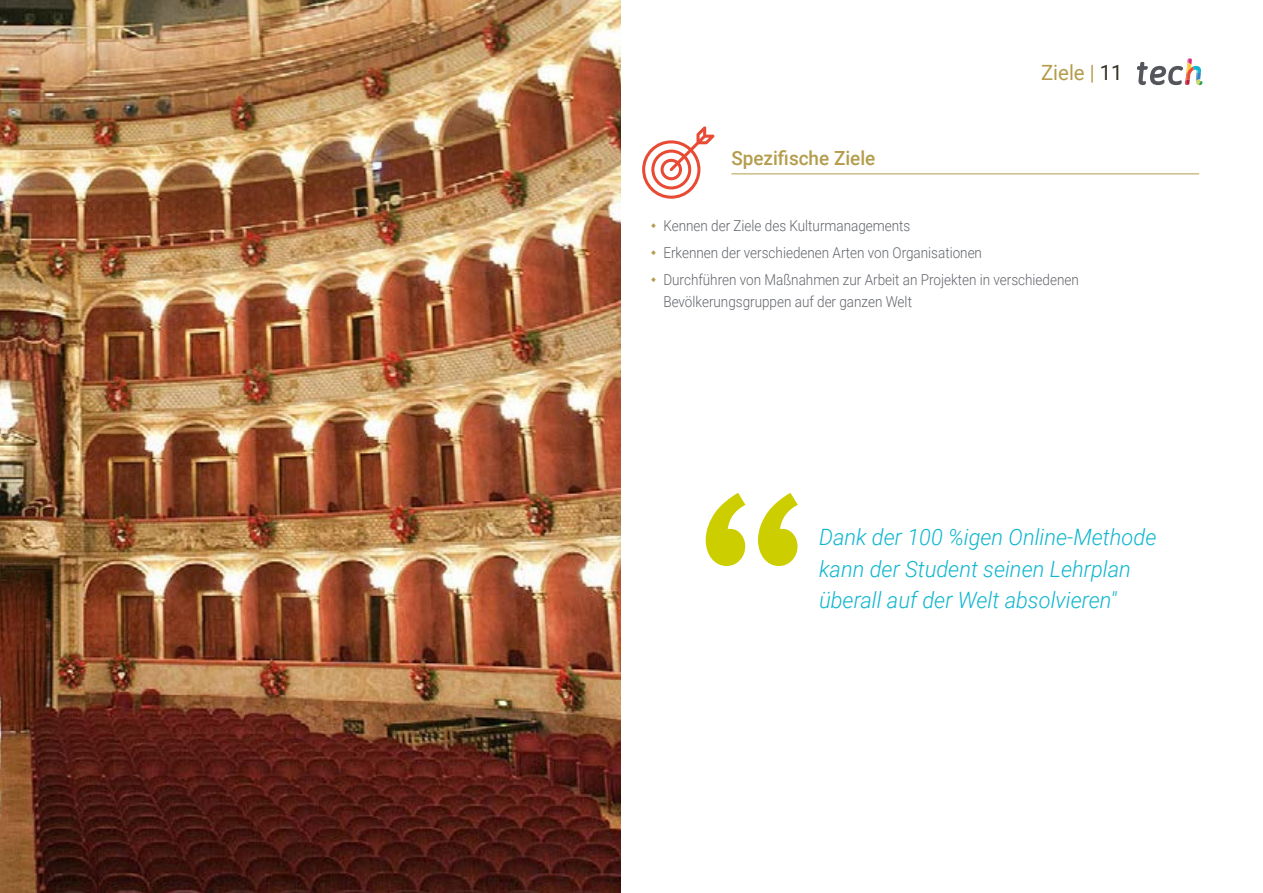
<style>
.page{position:relative;width:1263px;height:893px;background:#fff}
.page>*{position:absolute;margin:0;border:0;box-sizing:border-box;transform-origin:0 0}
.t1{font:italic 300 22.5px/31.5px "Roboto";color:#0fb6cf}
.t2{font:21px "Roboto";color:#b49c4b}
.t3{font:500 19.5px "Roboto";color:#b49c4b}
.t4{font:300 15px/26.7px "Roboto";color:#61646a;scale:.9 1}
.s1{color:#312e20}
</style>
<div class="page">
<svg style="left:642px;top:126px;width:72px;height:73px"></svg>
<hr style="left:731px;top:173px;width:468px;height:1px;background:#b49c4b">
<img style="left:0;top:0;width:621px;height:893px">
<svg style="left:1137px;top:58px;width:65px;height:28px"></svg>
<svg style="left:706px;top:493px;width:92px;height:73px"></svg>
<h3 class="t3" style="left:731px;top:145px;width:145px">Spezifische Ziele</h3>
<h2 class="t2" style="left:1041px;top:57px;width:83px">Ziele | <span class="s1">11</span></h2>
<p class="t4" style="left:663px;top:212px;width:463px">Kennen der Ziele des Kulturmanagements<br>Erkennen der verschiedenen Arten von Organisationen<br>Durchführen von Maßnahmen zur Arbeit an Projekten in verschiedenen</p>
<p class="t4" style="left:663px;top:288px;width:278px">Bevölkerungsgruppen auf der ganzen Welt</p>
<h1 class="t1" style="left:819px;top:520px;width:339px">Dank der 100 %igen Online-Methode kann der Student seinen Lehrplan überall auf der Welt absolvieren"</h1>
</div>
